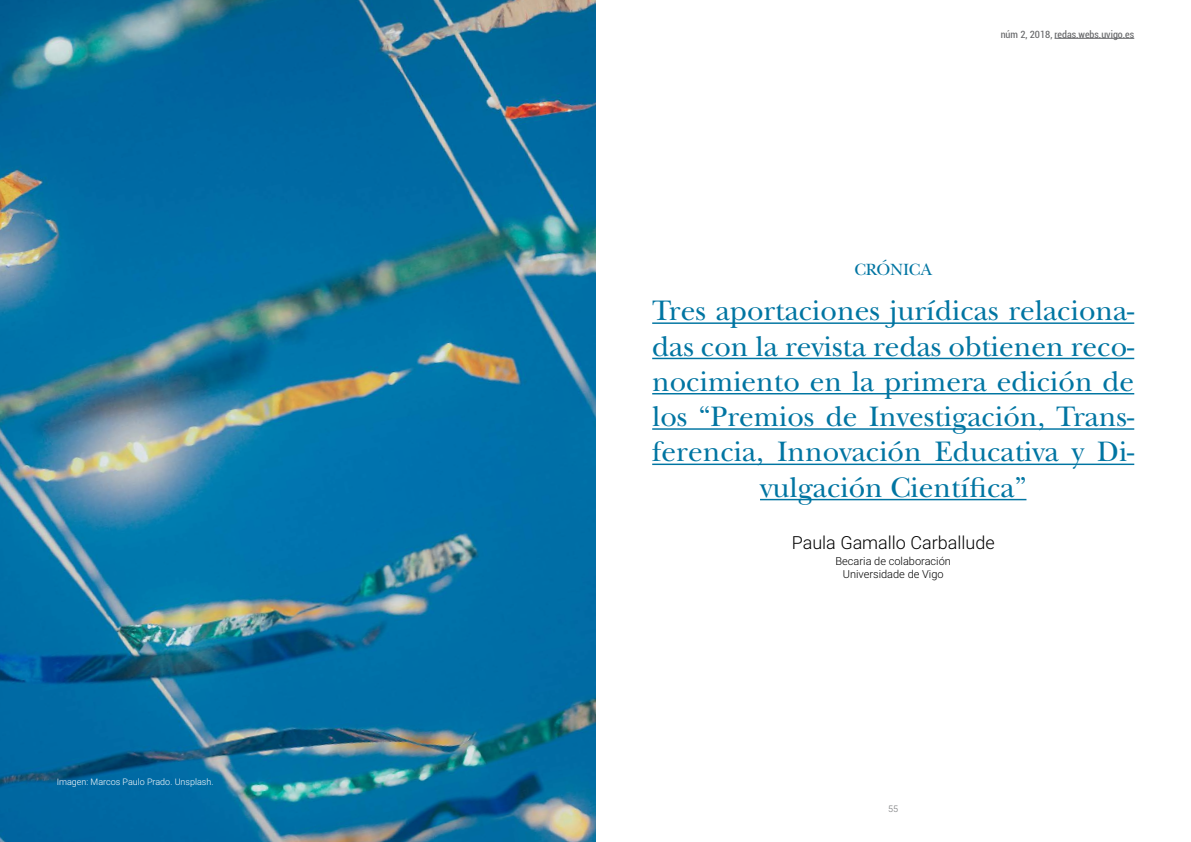
<style>
.page{position:relative;width:1191px;height:842px;background:#fff}
.page>*{position:absolute;margin:0;border:0;box-sizing:border-box;transform-origin:0 0}
.t1{font:29.4px/35.3px "New Baskerville Std";color:#0075a2;text-align:center}
.t2{font:300 18px "Roboto";color:#000}
.t3{font:17px "New Baskerville Std";letter-spacing:-.01em;color:#0075a2}
.t4{font:300 11px/13.2px "Roboto";color:#000;text-align:center}
.t5{font:condensed 10px "Roboto";color:#636466}
.t6{font:300 9px "Roboto";color:#fff}
.t7{font:300 9px "Roboto";color:#6d6e71}
</style>
<div class="page">
<hr style="left:1054px;top:38px;width:80px;height:1px;background:#636466">
<img style="left:0;top:0;width:595px;height:842px">
<hr style="left:652px;top:322px;width:482px;height:2px;background:#0075a2">
<hr style="left:652px;top:358px;width:482px;height:1px;background:#0075a2">
<hr style="left:652px;top:393px;width:482px;height:1px;background:#0075a2">
<hr style="left:652px;top:428px;width:482px;height:2px;background:#0075a2">
<hr style="left:652px;top:464px;width:482px;height:1px;background:#0075a2">
<hr style="left:760px;top:499px;width:266px;height:1px;background:#0075a2">
<p class="t6" style="left:57px;top:776px;width:158px">Imagen: Marcos Paulo Prado. Unsplash.</p>
<p class="t5" style="left:1000px;top:27px;width:135px">núm 2, 2018, redas.webs.uvigo.es</p>
<p class="t3" style="left:854px;top:260px;width:79px">CRÓNICA</p>
<p class="t1" style="left:652px;top:293px;width:483px">Tres aportaciones jurídicas relaciona&shy;das con la revista redas obtienen reco&shy;nocimiento en la primera edición de los “Premios de Investigación, Trans&shy;ferencia, Innovación Educativa y Di&shy;vulgación Científica”</p>
<p class="t2" style="left:791px;top:530px;width:204px">Paula Gamallo Carballude</p>
<p class="t4" style="left:835px;top:554px;width:117px">Becaria de colaboración<br>Universidade de Vigo</p>
<p class="t7" style="left:888px;top:802px;width:11px">55</p>
</div>
